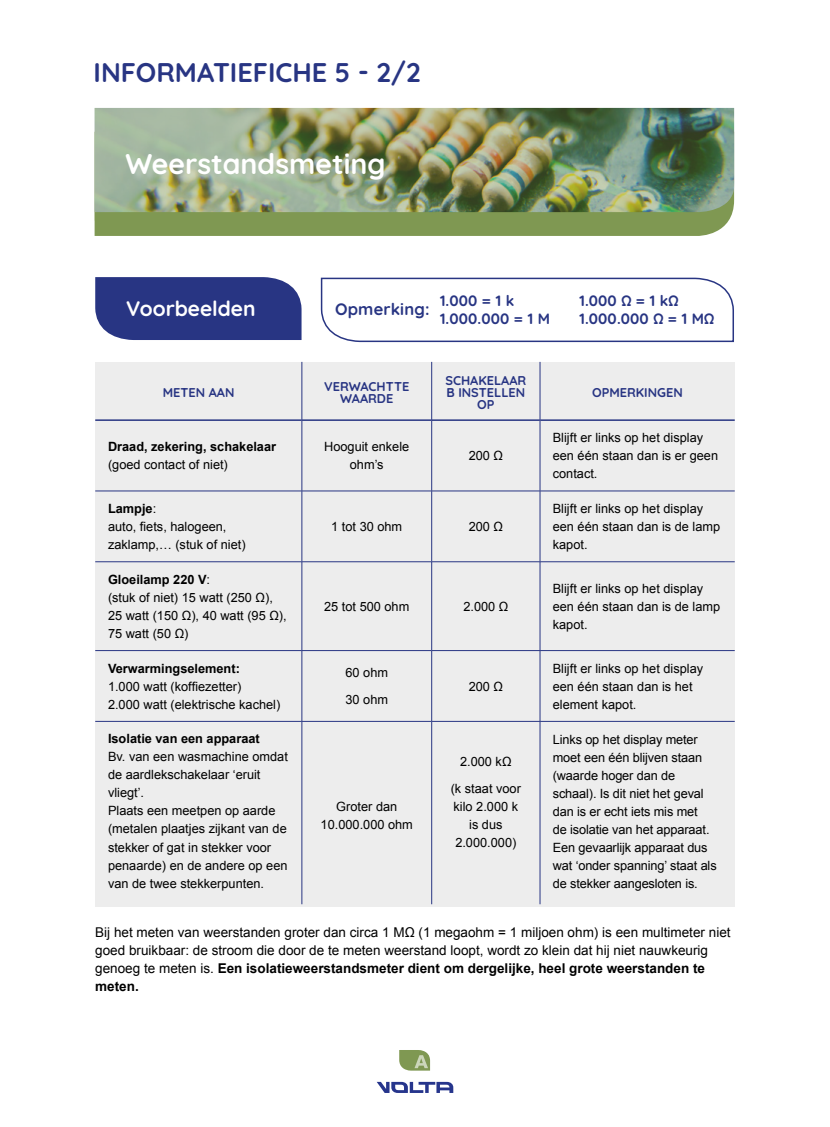
<style>
.page{position:relative;width:830px;height:1127px;background:#fff}
.page>*{position:absolute;margin:0;border:0;box-sizing:border-box;transform-origin:0 0}
.t1{font:700 28.5px "Quicksand";color:#fff}
.t2{font:700 27px "Quicksand";color:#283583}
.t3{font:700 21px "Quicksand";color:#fff}
.t4{font:700 16.5px "Quicksand";letter-spacing:.01em;color:#283583}
.t5{font:700 15px/18px "Quicksand";letter-spacing:.01em;color:#283583}
.t6{font:13.5px/18px "Arial";color:#000}
.t7{font:12.75px/18px "Arial";color:#000}
.t8{font:700 12.75px "Arial";color:#000}
.t9{font:700 12.75px/12px "Quicksand";color:#283583;text-align:center}
.s1{font-weight:700}
</style>
<div class="page">
<div style="left:95px;top:362px;width:639px;height:544px;background:#ededed"></div>
<hr style="left:95px;top:419px;width:206px;height:2px;background:#283583">
<hr style="left:302px;top:419px;width:129px;height:2px;background:#283583">
<hr style="left:431px;top:419px;width:108px;height:2px;background:#283583">
<hr style="left:540px;top:419px;width:194px;height:2px;background:#283583">
<hr style="left:301px;top:362px;width:1px;height:58px;background:#283583">
<hr style="left:301px;top:420px;width:1px;height:71px;background:#283583">
<hr style="left:301px;top:491px;width:1px;height:70px;background:#283583">
<hr style="left:301px;top:562px;width:1px;height:88px;background:#283583">
<hr style="left:301px;top:651px;width:1px;height:70px;background:#283583">
<hr style="left:301px;top:721px;width:1px;height:183px;background:#283583">
<hr style="left:539px;top:362px;width:1px;height:58px;background:#283583">
<hr style="left:539px;top:420px;width:1px;height:71px;background:#283583">
<hr style="left:539px;top:491px;width:1px;height:70px;background:#283583">
<hr style="left:539px;top:562px;width:1px;height:88px;background:#283583">
<hr style="left:539px;top:651px;width:1px;height:70px;background:#283583">
<hr style="left:539px;top:721px;width:1px;height:183px;background:#283583">
<hr style="left:431px;top:362px;width:1px;height:58px;background:#283583">
<hr style="left:431px;top:420px;width:1px;height:71px;background:#283583">
<hr style="left:431px;top:491px;width:1px;height:70px;background:#283583">
<hr style="left:431px;top:562px;width:1px;height:88px;background:#283583">
<hr style="left:431px;top:651px;width:1px;height:70px;background:#283583">
<hr style="left:431px;top:721px;width:1px;height:183px;background:#283583">
<hr style="left:95px;top:491px;width:207px;height:1px;background:#283583">
<hr style="left:302px;top:491px;width:129px;height:1px;background:#283583">
<hr style="left:431px;top:491px;width:108px;height:1px;background:#283583">
<hr style="left:539px;top:491px;width:195px;height:1px;background:#283583">
<hr style="left:95px;top:561px;width:207px;height:1px;background:#283583">
<hr style="left:302px;top:561px;width:129px;height:1px;background:#283583">
<hr style="left:431px;top:561px;width:108px;height:1px;background:#283583">
<hr style="left:539px;top:561px;width:195px;height:1px;background:#283583">
<hr style="left:95px;top:650px;width:207px;height:1px;background:#283583">
<hr style="left:302px;top:650px;width:129px;height:1px;background:#283583">
<hr style="left:431px;top:650px;width:108px;height:1px;background:#283583">
<hr style="left:539px;top:650px;width:195px;height:1px;background:#283583">
<hr style="left:95px;top:721px;width:207px;height:1px;background:#283583">
<hr style="left:302px;top:721px;width:129px;height:1px;background:#283583">
<hr style="left:431px;top:721px;width:108px;height:1px;background:#283583">
<hr style="left:539px;top:721px;width:195px;height:1px;background:#283583">
<div style="left:95px;top:277px;width:206px;height:63px;background:#283583"></div>
<svg style="left:320px;top:277px;width:414px;height:66px"></svg>
<svg style="left:377px;top:1082px;width:76px;height:11px"></svg>
<svg style="left:399px;top:1050px;width:31px;height:20px"></svg>
<svg style="left:95px;top:221px;width:634px;height:15px;fill:#7f9852"></svg>
<img style="left:95px;top:108px;width:638px;height:113px">
<div style="left:126px;top:152px;width:268px;height:37px;background:#fff;opacity:.21"></div>
<h2 class="t2" style="left:94px;top:52px;width:328px">INFORMATIEFICHE 5 - 2/2</h2>
<h1 class="t1" style="left:125px;top:142px;width:261px">Weerstandsmeting</h1>
<h3 class="t3" style="left:126px;top:292px;width:131px">Voorbeelden</h3>
<p class="t4" style="left:335px;top:297px;width:96px">Opmerking:</p>
<p class="t5" style="left:440px;top:290px;width:111px">1.000 = 1 k<br>1.000.000 = 1 M</p>
<p class="t5" style="left:579px;top:290px;width:136px">1.000 Ω = 1 kΩ<br>1.000.000 Ω = 1 MΩ</p>
<p class="t9" style="left:163px;top:385px;width:73px">METEN AAN</p>
<p class="t9" style="left:324px;top:379px;width:87px">VERWACHTTE<br>WAARDE</p>
<p class="t9" style="left:445px;top:373px;width:82px">SCHAKELAAR<br>B INSTELLEN<br>OP</p>
<p class="t9" style="left:591px;top:385px;width:92px">OPMERKINGEN</p>
<p class="t8" style="left:108px;top:438px;width:169px">Draad, zekering, schakelaar</p>
<p class="t7" style="left:108px;top:456px;width:121px">(goed contact of niet)</p>
<p class="t7" style="left:552px;top:429px;width:167px">Blijft er links op het display een één staan dan is er geen contact.</p>
<p class="t7" style="left:324px;top:438px;width:87px;text-align:center">Hooguit enkele ohm’s</p>
<p class="t7" style="left:468px;top:447px;width:36px">200 Ω</p>
<p class="t7" style="left:108px;top:500px;width:139px"><span class="s1">Lampje</span>:<br>auto, fiets, halogeen, zaklamp,… (stuk of niet)</p>
<p class="t7" style="left:108px;top:570px;width:180px"><span class="s1">Gloeilamp 220 V</span>:<br>(stuk of niet) 15 watt (250 Ω),<br>25 watt (150 Ω), 40 watt (95 Ω),<br>75 watt (50 Ω)</p>
<p class="t8" style="left:108px;top:660px;width:133px">Verwarmingselement:</p>
<p class="t7" style="left:108px;top:677px;width:174px">1.000 watt (koffiezetter)<br>2.000 watt (elektrische kachel)</p>
<p class="t7" style="left:331px;top:518px;width:72px">1 tot 30 ohm</p>
<p class="t7" style="left:468px;top:518px;width:36px">200 Ω</p>
<p class="t7" style="left:324px;top:597px;width:87px">25 tot 500 ohm</p>
<p class="t7" style="left:463px;top:597px;width:46px">2.000 Ω</p>
<p class="t7" style="left:345px;top:660px;width:44px;line-height:26.5px">60 ohm<br>30 ohm</p>
<p class="t7" style="left:468px;top:677px;width:36px">200 Ω</p>
<p class="t7" style="left:552px;top:500px;width:169px">Blijft er links op het display een één staan dan is de lamp kapot.</p>
<p class="t7" style="left:552px;top:579px;width:169px">Blijft er links op het display een één staan dan is de lamp kapot.</p>
<p class="t7" style="left:552px;top:659px;width:152px">Blijft er links op het display een één staan dan is het element kapot.</p>
<p class="t8" style="left:108px;top:730px;width:153px">Isolatie van een apparaat</p>
<p class="t7" style="left:108px;top:748px;width:181px">Bv. van een wasmachine omdat de aardlekschakelaar ‘eruit vliegt’.<br>Plaats een meetpen op aarde (metalen plaatjes zijkant van de stekker of gat in stekker voor penaarde) en de andere op een van de twee stekkerpunten.</p>
<p class="t7" style="left:552px;top:730px;width:165px">Links op het display meter moet een één blijven staan (waarde hoger dan de schaal). Is dit niet het geval dan is er echt iets mis met<br>de isolatie van het apparaat.<br>Een gevaarlijk apparaat dus wat ‘onder spanning’ staat als de stekker aangesloten is.</p>
<p class="t6" style="left:95px;top:923px;width:636px">Bij het meten van weerstanden groter dan circa 1 MΩ (1 megaohm = 1 miljoen ohm) is een multimeter niet goed bruikbaar: de stroom die door de te meten weerstand loopt, wordt zo klein dat hij niet nauwkeurig genoeg te meten is. <span class="s1">Een isolatieweerstandsmeter dient om dergelijke, heel grote weerstanden te meten.</span></p>
<p class="t7" style="left:450px;top:748px;width:72px;line-height:26.5px;text-align:center">2.000 kΩ<br>(k staat voor</p>
<p class="t7" style="left:453px;top:797px;width:66px;text-align:center">kilo 2.000 k is dus<br>2.000.000)</p>
<p class="t7" style="left:320px;top:797px;width:94px;text-align:center">Groter dan<br>10.000.000 ohm</p>
</div>
